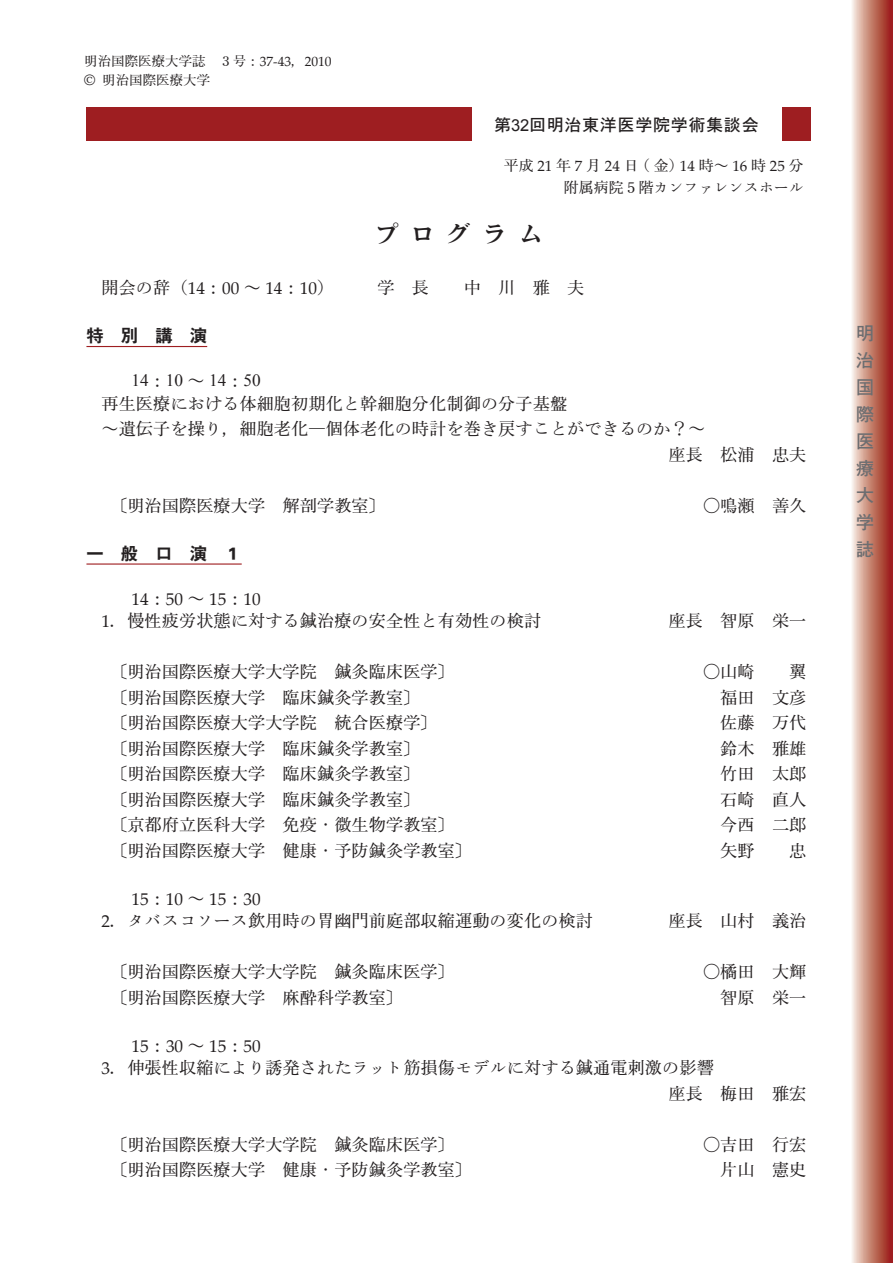
<style>
.page{position:relative;width:893px;height:1263px;background:#fff}
.page>*{position:absolute;margin:0;border:0;box-sizing:border-box;transform-origin:0 0}
.t1{font:24px "Iwa Min Pro Eb";letter-spacing:.5em;color:#231f20}
.t2{font:18px/27px "Iwa O Go Pro Db";color:#6c6d70;text-align:justify}
.t3{font:500 17.25px/25.5px "Iwa O Min Pro";color:#231f20}
.t4{font:17.25px "Palatino Linotype";color:#231f20}
.t5{font:17.25px "Times New Roman";color:#231f20}
.t6{font:17.25px "Iwa O Go Pro Eb";letter-spacing:1em;color:#231f20}
.t7{font:16.5px "Iwa O Go Pro Db";letter-spacing:.075em;color:#231f20}
.t8{font:500 15px/22.5px "Iwa O Min Pro";color:#231f20;text-align:right}
.t9{font:500 13.5px/18.8px "Iwa O Min Pro";color:#231f20}
.s1{font-family:"Palatino Linotype";font-weight:400}
.s2{font-family:"Palatino Linotype";font-weight:400;font-size:15px}
.s3{font-family:"Arial"}
.s4{font-family:"Iwa O Min Pro";font-weight:500}
.s5{font-family:"Ryumin Pro";font-weight:300}
</style>
<div class="page">
<svg style="left:852px;top:0;width:41px;height:1263px;background:#c47c6f"></svg>
<div style="left:86px;top:108px;width:725px;height:33px;background:#9e1e21"></div>
<div style="left:472px;top:106px;width:309px;height:36px;background:#fff"></div>
<hr style="left:86px;top:346px;width:121px;height:1px;background:#9e1e21">
<hr style="left:86px;top:563px;width:156px;height:2px;background:#9e1e21">
<p class="t9" style="left:84px;top:51px;width:249px">明治国際医療大学誌 ３号：<span class="s1">37-43</span>，<span class="s1">2010 </span><span class="s2">©</span> 明治国際医療大学</p>
<p class="t7" style="left:494px;top:113px;width:265px">第<span class="s3">32</span>回明治東洋医学院学術集談会</p>
<p class="t8" style="left:504px;top:154px;width:302px">平成<span class="s1">21</span>年<span class="s1">7</span>月<span class="s1">24</span>日（金）<span class="s1">14</span>時～<span class="s1">16</span>時<span class="s1">25</span>分附属病院５階カンファレンスホール</p>
<h1 class="t1" style="left:374px;top:217px;width:170px">プログラム</h1>
<p class="t3" style="left:101px;top:275px;width:234px">開会の辞（<span class="s1">14</span>：<span class="s1">00</span> ～ <span class="s1">14</span>：<span class="s1">10</span>）</p>
<p class="t3" style="left:377px;top:275px;width:53px">学 長</p>
<p class="t3" style="left:464px;top:275px;width:122px">中川雅夫</p>
<p class="t6" style="left:86px;top:324px;width:122px">特別講演</p>
<p class="t5" style="left:131px;top:369px;width:131px">14<span class="s4">：</span>10 <span class="s4">～</span> 14<span class="s4">：</span>50</p>
<p class="t3" style="left:101px;top:390px;width:467px">再生医療における体細胞初期化と幹細胞分化制御の分子基盤</p>
<p class="t3" style="left:101px;top:416px;width:605px">～遺伝子を操り，細胞老化―個体老化の時計を巻き戻すことができるのか？～</p>
<p class="t3" style="left:668px;top:441px;width:139px">座長 松浦 忠夫</p>
<p class="t3" style="left:110px;top:492px;width:278px">〔明治国際医療大学 解剖学教室〕</p>
<p class="t3" style="left:703px;top:492px;width:105px">○鳴瀬 善久</p>
<p class="t6" style="left:86px;top:541px;width:157px">一般口演１</p>
<p class="t4" style="left:131px;top:586px;width:131px">14<span class="s4">：</span>50 <span class="s4">～</span> 15<span class="s4">：</span>10</p>
<p class="t3" style="left:101px;top:608px;width:441px"><span class="s1">1</span>．慢性疲労状態に対する鍼治療の安全性と有効性の検討</p>
<p class="t3" style="left:668px;top:608px;width:139px">座長 智原 栄一</p>
<p class="t3" style="left:110px;top:659px;width:347px">〔明治国際医療大学大学院 鍼灸臨床医学〕</p>
<p class="t3" style="left:703px;top:659px;width:53px">○山崎</p>
<p class="t3" style="left:789px;top:659px;width:19px">翼</p>
<p class="t3" style="left:110px;top:684px;width:312px">〔明治国際医療大学 臨床鍼灸学教室〕</p>
<p class="t3" style="left:720px;top:684px;width:88px">福田 文彦</p>
<p class="t3" style="left:110px;top:710px;width:329px">〔明治国際医療大学大学院 統合医療学〕</p>
<p class="t3" style="left:720px;top:710px;width:88px">佐藤 万代</p>
<p class="t3" style="left:110px;top:735px;width:312px">〔明治国際医療大学 臨床鍼灸学教室〕</p>
<p class="t3" style="left:720px;top:735px;width:88px">鈴木 雅雄</p>
<p class="t3" style="left:110px;top:761px;width:312px">〔明治国際医療大学 臨床鍼灸学教室〕</p>
<p class="t3" style="left:720px;top:761px;width:88px">竹田 太郎</p>
<p class="t3" style="left:110px;top:786px;width:312px">〔明治国際医療大学 臨床鍼灸学教室〕</p>
<p class="t3" style="left:720px;top:786px;width:88px">石崎 直人</p>
<p class="t3" style="left:110px;top:812px;width:347px">〔京都府立医科大学 免疫<span class="s5">・</span>微生物学教室〕</p>
<p class="t3" style="left:720px;top:812px;width:88px">今西 二郎</p>
<p class="t3" style="left:110px;top:837px;width:364px">〔明治国際医療大学 健康<span class="s5">・</span>予防鍼灸学教室〕</p>
<p class="t3" style="left:720px;top:837px;width:36px">矢野</p>
<p class="t3" style="left:789px;top:837px;width:19px">忠</p>
<p class="t4" style="left:131px;top:886px;width:131px">15<span class="s4">：</span>10 <span class="s4">～</span> 15<span class="s4">：</span>30</p>
<p class="t3" style="left:101px;top:908px;width:493px"><span class="s1">2</span>．タバスコソース飲用時の胃幽門前庭部収縮運動の変化の検討</p>
<p class="t3" style="left:668px;top:908px;width:139px">座長 山村 義治</p>
<p class="t3" style="left:110px;top:959px;width:346px">〔明治国際医療大学大学院 鍼灸臨床医学〕</p>
<p class="t3" style="left:703px;top:959px;width:105px">○橘田 大輝</p>
<p class="t3" style="left:110px;top:984px;width:295px">〔明治国際医療大学 麻酔科学教室〕</p>
<p class="t3" style="left:720px;top:984px;width:88px">智原 栄一</p>
<p class="t4" style="left:131px;top:1033px;width:131px">15<span class="s4">：</span>30 <span class="s4">～</span> 15<span class="s4">：</span>50</p>
<p class="t3" style="left:668px;top:1055px;width:139px;text-indent:-567px"><span class="s1">3</span>．伸張性収縮により誘発されたラット筋損傷モデルに対する鍼通電刺激の影響<br>座長 梅田 雅宏</p>
<p class="t3" style="left:110px;top:1131px;width:346px">〔明治国際医療大学大学院 鍼灸臨床医学〕</p>
<p class="t3" style="left:703px;top:1131px;width:105px">○吉田 行宏</p>
<p class="t3" style="left:110px;top:1157px;width:364px">〔明治国際医療大学 健康<span class="s5">・</span>予防鍼灸学教室〕</p>
<p class="t3" style="left:720px;top:1157px;width:88px">片山 憲史</p>
<p class="t2" style="left:856px;top:319px;width:19px">明治国際医療大学誌</p>
</div>
